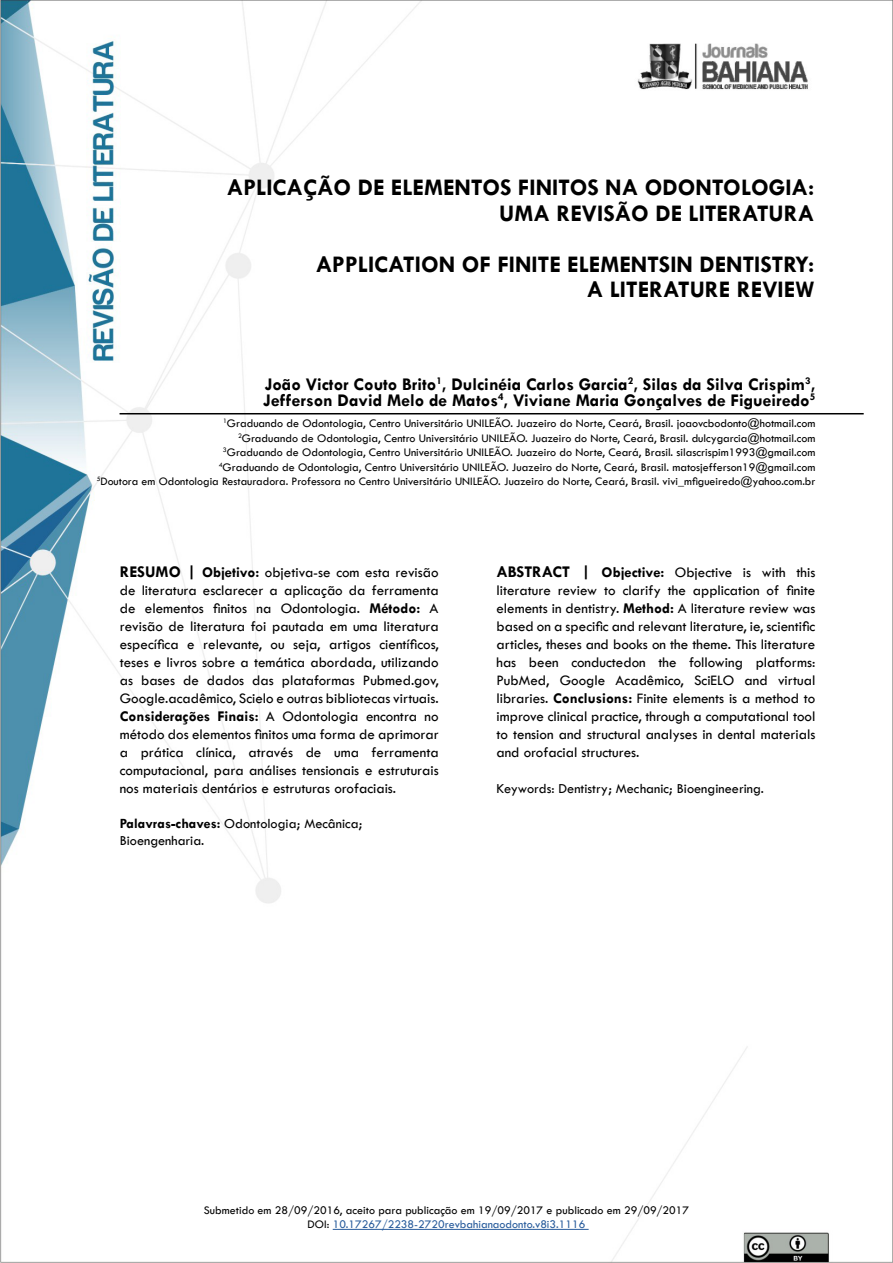
<style>
.page{position:relative;width:893px;height:1263px;background:#fff}
.page>*{position:absolute;margin:0;border:0;box-sizing:border-box;transform-origin:0 0}
.t1{font:700 24px/25.5px "Tw Cen";color:#000;text-align:right}
.t2{font:700 18px/16.5px "Tw Cen";color:#000}
.t3{font:15px/18px "Tw Cen";color:#000;text-align:justify}
.t4{font:14.25px/17.1px "Tw Cen";color:#000}
.t5{font:12px/14.4px "Tw Cen";color:#000;text-align:right}
.t6{font:11.85px "Tw Cen";color:#000}
.s1{font-weight:700;font-size:16.5px}
.s2{font-weight:700}
.s3{color:#275b9b}
</style>
<div class="page">
<img style="left:0;top:0;width:893px;height:1262px">
<hr style="left:120px;top:413px;width:744px;height:1px;background:#000">
<hr style="left:333px;top:1229px;width:256px;height:1px;background:#275b9b">
<h1 class="t1" style="left:227px;top:174px;width:589px">APLICAÇÃO DE ELEMENTOS FINITOS NA ODONTOLOGIA:<br>UMA REVISÃO DE LITERATURA</h1>
<h1 class="t1" style="left:316px;top:251px;width:500px">APPLICATION OF FINITE ELEMENTSIN DENTISTRY:<br>A LITERATURE REVIEW</h1>
<p class="t2" style="left:263px;top:375px;width:554px">João Victor Couto Brito<sup>1</sup>, Dulcinéia Carlos Garcia<sup>2</sup>, Silas da Silva Crispim<sup>3</sup>,<br>Jefferson David Melo de Matos<sup>4</sup>, Viviane Maria Gonçalves de Figueiredo<sup>5</sup></p>
<p class="t5" style="left:219px;top:416px;width:598px"><sup>1</sup>Graduando de Odontologia, Centro Universitário UNILEÃO. Juazeiro do Norte, Ceará, Brasil. joaovcbodonto@hotmail.com <sup>2</sup>Graduando de Odontologia, Centro Universitário UNILEÃO. Juazeiro do Norte, Ceará, Brasil. dulcygarcia@hotmail.com <sup>3</sup>Graduando de Odontologia, Centro Universitário UNILEÃO. Juazeiro do Norte, Ceará, Brasil. silascrispim1993@gmail.com <sup>4</sup>Graduando de Odontologia, Centro Universitário UNILEÃO. Juazeiro do Norte, Ceará, Brasil. matosjefferson19@gmail.com</p>
<p class="t6" style="left:97px;top:474px;width:720px"><sup>5</sup>Doutora em Odontologia Restauradora. Professora no Centro Universitário UNILEÃO. Juazeiro do Norte, Ceará, Brasil. vivi_mfigueiredo@yahoo.com.br</p>
<p class="t3" style="left:120px;top:563px;width:320px"><span class="s1">RESUMO |</span> <span class="s2">Objetivo:</span> objetiva-se com esta revisão de literatura esclarecer a aplicação da ferramenta de elementos finitos na Odontologia. <span class="s2">Método:</span> A revisão de literatura foi pautada em uma literatura específica e relevante, ou seja, artigos científicos, teses e livros sobre a temática abordada, utilizando as bases de dados das plataformas Pubmed.gov, Google.acadêmico, Scielo e outras bibliotecas virtuais.<br><span class="s2">Considerações Finais:</span> A Odontologia encontra no método dos elementos finitos uma forma de aprimorar a prática clínica, através de uma ferramenta computacional, para análises tensionais e estruturais nos materiais dentários e estruturas orofaciais.</p>
<p class="t4" style="left:120px;top:815px;width:244px"><span class="s2">Palavras-chaves:</span> Odontologia; Mecânica;<br>Bioengenharia.</p>
<p class="t3" style="left:496px;top:563px;width:320px"><span class="s1">ABSTRACT |</span> <span class="s2">Objective:</span> Objective is with this literature review to clarify the application of finite elements in dentistry. <span class="s2">Method:</span> A literature review was based on a specific and relevant literature, ie, scientific articles, theses and books on the theme. This literature has been conductedon the following platforms:<br>PubMed, Google Acadêmico, SciELO and virtual libraries. <span class="s2">Conclusions:</span> Finite elements is a method to improve clinical practice, through a computational tool to tension and structural analyses in dental materials and orofacial structures.</p>
<p class="t4" style="left:496px;top:780px;width:269px">Keywords: Dentistry; Mechanic; Bioengineering.</p>
<p class="t5" style="left:204px;top:1203px;width:487px;text-align:center">Submetido em 28/09/2016, aceito para publicação em 19/09/2017 e publicado em 29/09/2017<br>DOI: <span class="s3">10.17267/2238-2720revbahianaodonto.v8i3.1116</span></p>
</div>
